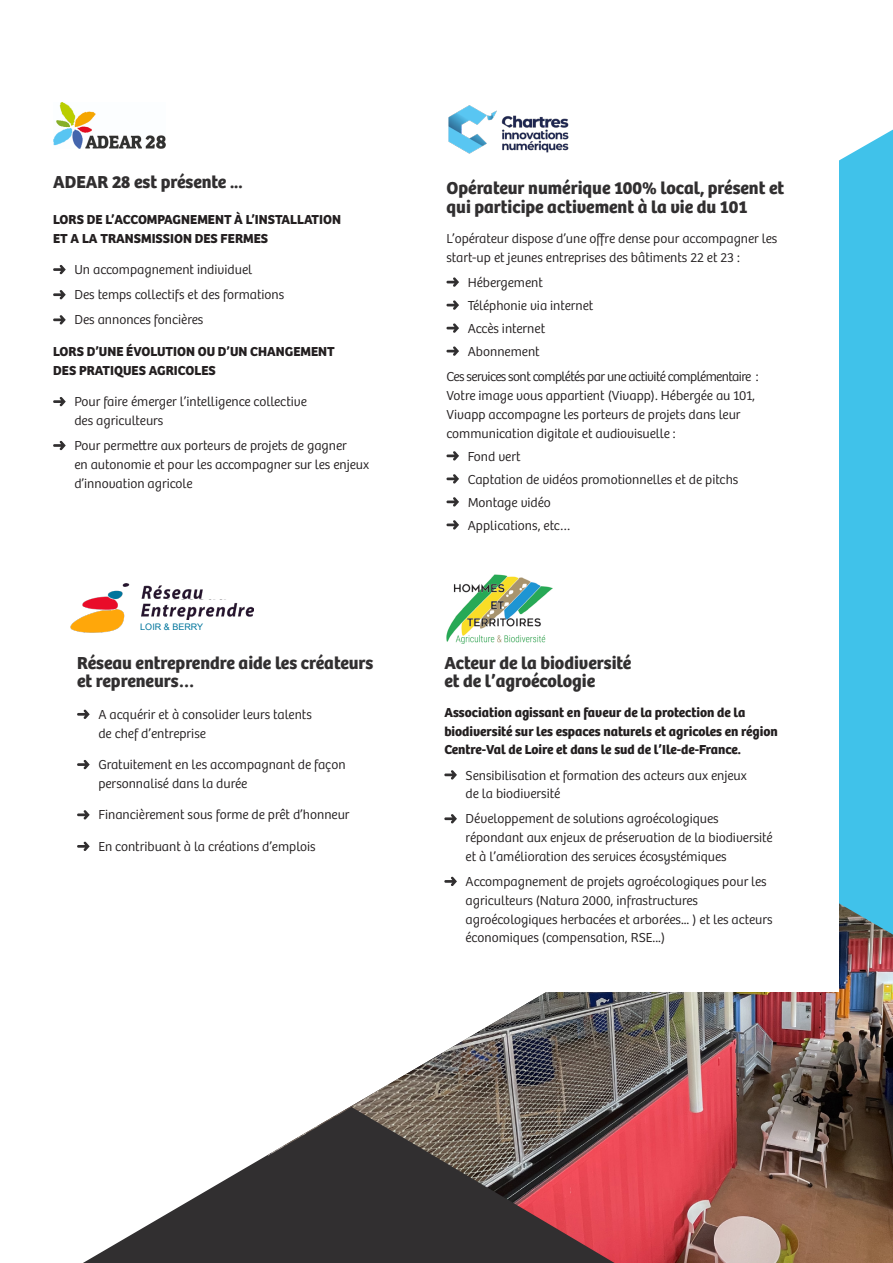
<style>
.page{position:relative;width:893px;height:1263px;background:#fff}
.page>*{position:absolute;margin:0;border:0;box-sizing:border-box;transform-origin:0 0}
.t1{font:700 18px/18.8px "Bree";color:#312f30}
.t2{font:300 13.5px/18.8px "Bree";color:#231f20}
.t3{font:700 13.5px/18.8px "Bree";color:#231f20}
.t4{font:9px "Arial";color:#00759c}
</style>
<div class="page">
<img style="left:350px;top:934px;width:543px;height:329px">
<svg style="left:85px;top:1107px;width:530px;height:156px;fill:#312f30"></svg>
<div style="left:839px;top:130px;width:54px;height:804px;background:#40c2ea"></div>
<div style="left:54px;top:54px;width:785px;height:937px;background:#fff"></div>
<svg style="left:446px;top:277px;width:13px;height:10px"></svg>
<svg style="left:446px;top:300px;width:13px;height:10px"></svg>
<svg style="left:446px;top:323px;width:13px;height:10px"></svg>
<svg style="left:446px;top:346px;width:13px;height:10px"></svg>
<svg style="left:446px;top:451px;width:13px;height:9px"></svg>
<svg style="left:446px;top:474px;width:13px;height:9px"></svg>
<svg style="left:446px;top:497px;width:13px;height:9px"></svg>
<svg style="left:446px;top:520px;width:13px;height:9px"></svg>
<svg style="left:444px;top:770px;width:13px;height:9px"></svg>
<svg style="left:444px;top:814px;width:13px;height:9px"></svg>
<svg style="left:444px;top:877px;width:13px;height:9px"></svg>
<svg style="left:53px;top:265px;width:13px;height:9px"></svg>
<svg style="left:53px;top:290px;width:13px;height:9px"></svg>
<svg style="left:53px;top:315px;width:13px;height:9px"></svg>
<svg style="left:53px;top:397px;width:13px;height:9px"></svg>
<svg style="left:53px;top:441px;width:13px;height:9px"></svg>
<img style="left:53px;top:103px;width:113px;height:45px">
<img style="left:446px;top:575px;width:107px;height:68px">
<svg style="left:77px;top:710px;width:13px;height:9px"></svg>
<svg style="left:77px;top:760px;width:13px;height:9px"></svg>
<svg style="left:77px;top:810px;width:13px;height:9px"></svg>
<svg style="left:77px;top:842px;width:13px;height:9px"></svg>
<img style="left:70px;top:583px;width:60px;height:50px">
<img style="left:141px;top:585px;width:63px;height:15px">
<img style="left:141px;top:603px;width:113px;height:17px">
<img style="left:448px;top:105px;width:49px;height:49px">
<img style="left:501px;top:115px;width:68px;height:38px">
<h1 class="t1" style="left:53px;top:172px;width:191px">ADEAR 28 est présente ...</h1>
<p class="t3" style="left:53px;top:210px;width:289px">LORS DE L’ACCOMPAGNEMENT À L’INSTALLATION<br>ET A LA TRANSMISSION DES FERMES</p>
<p class="t2" style="left:74px;top:257px;width:211px;line-height:25.2px">Un accompagnement individuel<br>Des temps collectifs et des formations<br>Des annonces foncières</p>
<p class="t3" style="left:53px;top:342px;width:283px">LORS D’UNE ÉVOLUTION OU D’UN CHANGEMENT<br>DES PRATIQUES AGRICOLES</p>
<p class="t2" style="left:74px;top:393px;width:234px">Pour faire émerger l’intelligence collective des agriculteurs</p>
<p class="t2" style="left:74px;top:436px;width:296px">Pour permettre aux porteurs de projets de gagner<br>en autonomie et pour les accompagner sur les enjeux d’innovation agricole</p>
<p class="t4" style="left:140px;top:621px;width:64px">LOIR &amp; BERRY</p>
<h1 class="t1" style="left:77px;top:653px;width:298px">Réseau entreprendre aide les créateurs et repreneurs…</h1>
<p class="t2" style="left:98px;top:705px;width:215px">A acquérir et à consolider leurs talents de chef d’entreprise</p>
<p class="t2" style="left:98px;top:756px;width:249px">Gratuitement en les accompagnant de façon personnalisé dans la durée</p>
<p class="t2" style="left:98px;top:806px;width:253px">Financièrement sous forme de prêt d’honneur</p>
<p class="t2" style="left:98px;top:837px;width:219px">En contribuant à la créations d’emplois</p>
<h1 class="t1" style="left:446px;top:179px;width:339px">Opérateur numérique 100% local, présent et qui participe activement à la vie du 101</h1>
<p class="t2" style="left:446px;top:229px;width:332px">L’opérateur dispose d’une offre dense pour accompagner les start-up et jeunes entreprises des bâtiments 22 et 23 :</p>
<p class="t2" style="left:468px;top:271px;width:127px;line-height:23px">Hébergement<br>Téléphonie via internet<br>Accès internet<br>Abonnement</p>
<p class="t2" style="left:446px;top:368px;width:314px">Ces services sont complétés par une activité complémentaire :<br>Votre image vous appartient (Vivapp). Hébergée au 101, Vivapp accompagne les porteurs de projets dans leur communication digitale et audiovisuelle :</p>
<p class="t2" style="left:468px;top:445px;width:272px;line-height:23px">Fond vert<br>Captation de vidéos promotionnelles et de pitchs<br>Montage vidéo<br>Applications, etc…</p>
<h1 class="t1" style="left:444px;top:653px;width:188px">Acteur de la biodiversité et de l’agroécologie</h1>
<p class="t3" style="left:444px;top:703px;width:335px">Association agissant en faveur de la protection de la biodiversité sur les espaces naturels et agricoles en région<br>Centre-Val de Loire et dans le sud de l’Ile-de-France.</p>
<p class="t2" style="left:466px;top:766px;width:283px">Sensibilisation et formation des acteurs aux enjeux de la biodiversité</p>
<p class="t2" style="left:466px;top:810px;width:308px">Développement de solutions agroécologiques répondant aux enjeux de préservation de la biodiversité et à l’amélioration des services écosystémiques</p>
<p class="t2" style="left:466px;top:872px;width:308px">Accompagnement de projets agroécologiques pour les agriculteurs (Natura 2000, infrastructures agroécologiques herbacées et arborées... ) et les acteurs économiques (compensation, RSE...)</p>
</div>
